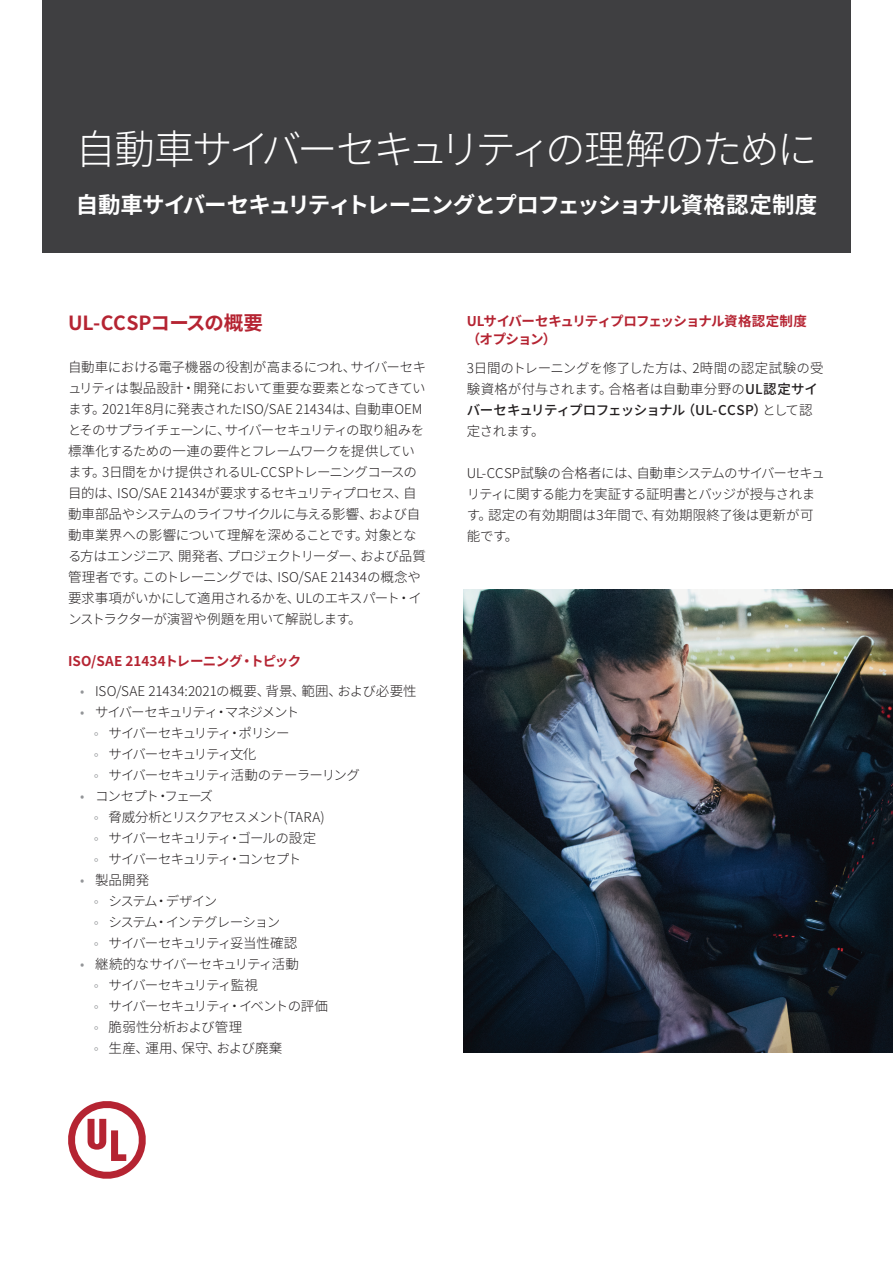
<style>
.page{position:relative;width:893px;height:1263px;background:#fff}
.page>*{position:absolute;margin:0;border:0;box-sizing:border-box;transform-origin:0 0}
.t1{font:300 40.5px "Noto Sans CJ Kjp";letter-spacing:-.075em;color:#fff}
.t2{font:700 22.5px "Noto Sans CJ Kjp";letter-spacing:-.055em;color:#fff}
.t3{font:700 19.5px "Noto Sans CJ Kjp";letter-spacing:-.015em;color:#b52432}
.t4{font:300 13.5px/21px "Noto Sans CJ Kjp";letter-spacing:-.045em;color:#231f20}
.t5{font:300 13.5px/21px "Noto Sans CJ Kjp";color:#231f20}
.t6{font:300 13.5px/21px "Noto Sans CJ Kjp";letter-spacing:-.02em;color:#231f20}
.t7{font:300 13.5px/21px "Noto Sans CJ Kjp";letter-spacing:-.065em;color:#231f20}
.t8{font:300 13.5px/21px "Noto Sans CJ Kjp";letter-spacing:-.085em;color:#231f20}
.t9{font:300 13.5px/21px "Noto Sans CJ Kjp";letter-spacing:-.08em;color:#231f20}
.t10{font:300 13.5px/21px "Noto Sans CJ Kjp";letter-spacing:-.075em;color:#231f20}
.t11{font:700 13.5px/18px "Noto Sans CJ Kjp";letter-spacing:-.04em;color:#b52432}
.t12{font:700 13.5px "Noto Sans CJ Kjp";letter-spacing:-.005em;color:#b52432}
.s1{color:#939598}
.s2{font-family:"The Sans C5";color:#939598}
.s3{font-weight:500}
</style>
<div class="page">
<div style="left:42px;top:0;width:809px;height:253px;background:#3f3f41"></div>
<svg style="left:68px;top:1101px;width:78px;height:78px"></svg>
<img style="left:463px;top:589px;width:430px;height:463px">
<h1 class="t1" style="left:75px;top:127px;width:744px">自動車サイバーセキュリティの理解のために</h1>
<h2 class="t2" style="left:76px;top:193px;width:743px">自動車サイバーセキュリティトレーニングとプロフェッショナル資格認定制度</h2>
<h3 class="t3" style="left:68px;top:312px;width:197px">UL-CCSPコースの概要</h3>
<p class="t4" style="left:68px;top:357px;width:360px">自動車における電子機器の役割が高まるにつれ、サイバーセキュリティは製品設計・開発において重要な要素となってきています。2021年8月に発表されたISO/SAE 21434は、自動車OEMとそのサプライチェーンに、サイバーセキュリティの取り組みを標準化するための一連の要件とフレームワークを提供しています。3日間をかけ提供されるUL-CCSPトレーニングコースの目的は、ISO/SAE 21434が要求するセキュリティプロセス、自動車部品やシステムのライフサイクルに与える影響、および自動車業界への影響について理解を深めることです。対象となる方はエンジニア、開発者、プロジェクトリーダー、および品質管理者です。このトレーニングでは、ISO/SAE 21434の概念や要求事項がいかにして適用されるかを、ULのエキスパート・インストラクターが演習や例題を用いて解説します。</p>
<p class="t12" style="left:68px;top:654px;width:235px">ISO/SAE 21434トレーニング・トピック</p>
<p class="t5" style="left:80px;top:681px;width:338px"><span class="s1">•</span> ISO/SAE 21434:2021の概要、背景、範囲、および必要性</p>
<p class="t8" style="left:94px;top:702px;width:268px;text-indent:-14px"><span class="s1">•</span> サイバーセキュリティ・マネジメント<br><span class="s2">◦</span> サイバーセキュリティ・ポリシー<br><span class="s2">◦</span> サイバーセキュリティ文化<br><span class="s2">◦</span> サイバーセキュリティ活動のテーラーリング</p>
<p class="t9" style="left:94px;top:786px;width:233px;text-indent:-14px"><span class="s1">•</span> コンセプト・フェーズ<br><span class="s2">◦</span> 脅威分析とリスクアセスメント(TARA) <span class="s2">◦</span> サイバーセキュリティ・ゴールの設定<span class="s2">◦</span> サイバーセキュリティ・コンセプト</p>
<p class="t10" style="left:94px;top:870px;width:205px;text-indent:-14px"><span class="s1">•</span> 製品開発<br><span class="s2">◦</span> システム・デザイン<br><span class="s2">◦</span> システム・インテグレーション<br><span class="s2">◦</span> サイバーセキュリティ妥当性確認</p>
<p class="t7" style="left:94px;top:954px;width:236px;text-indent:-14px"><span class="s1">•</span> 継続的なサイバーセキュリティ活動<br><span class="s2">◦</span> サイバーセキュリティ監視<br><span class="s2">◦</span> サイバーセキュリティ・イベントの評価<span class="s2">◦</span> 脆弱性分析および管理<br><span class="s2">◦</span> 生産、運用、保守、および廃棄</p>
<p class="t11" style="left:467px;top:312px;width:342px">ULサイバーセキュリティプロフェッショナル資格認定制度（オプション）</p>
<p class="t5" style="left:467px;top:358px;width:358px">3日間のトレーニングを修了した方は、2時間の認定試験の受験資格が付与されます。合格者は自動車分野の<span class="s3">UL認定サイバーセキュリティプロフェッショナル（UL-CCSP）</span>として認定されます。</p>
<p class="t6" style="left:467px;top:463px;width:360px">UL-CCSP試験の合格者には、自動車システムのサイバーセキュリティに関する能力を実証する証明書とバッジが授与されます。認定の有効期間は3年間で、有効期限終了後は更新が可能です。</p>
</div>
